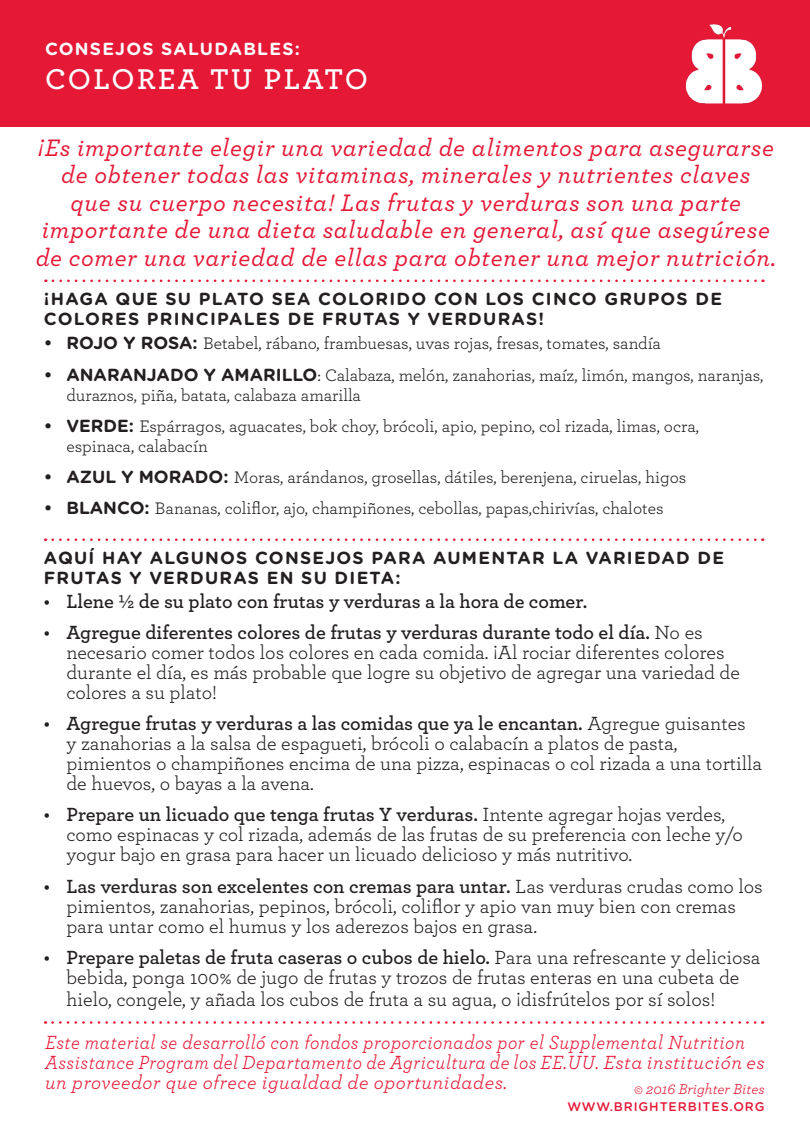
<style>
.page{position:relative;width:810px;height:1125px;background:#fff}
.page>*{position:absolute;margin:0;border:0;box-sizing:border-box;transform-origin:0 0}
.t1{font:600 30px "Archer";letter-spacing:.075em;color:#fff}
.t2{font:italic 500 25px/27.5px "Archer";letter-spacing:.03em;color:#e51836;text-align:center}
.t3{font:20px/20px "Archer";color:#231f20}
.t4{font:italic 20px/20px "Archer";letter-spacing:.03em;color:#e51836;scale:.93 1}
.t5{font:600 20px "Archer";color:#231f20}
.t6{font:17.5px/20px "Archer";color:#231f20}
.t7{font:700 17.5px/20px "Gotham Rounded";letter-spacing:.07em;color:#231f20}
.t8{font:700 17.5px "Gotham Rounded";letter-spacing:.07em;color:#fff}
.t9{font:italic 15px "Archer";color:#e51836}
.t10{font:500 12.5px "Gotham Rounded";letter-spacing:.07em;color:#e51836}
.s1{font-family:"Gotham Rounded";font-weight:700}
.s2{font-weight:600}
</style>
<div class="page">
<div style="left:0;top:0;width:810px;height:126px;background:#e51836"></div>
<svg style="left:53px;top:1021px;width:710px;height:3px"></svg>
<svg style="left:53px;top:538px;width:710px;height:3px"></svg>
<svg style="left:53px;top:280px;width:711px;height:2px"></svg>
<img style="left:685px;top:24px;width:77px;height:80px">
<p class="t8" style="left:45px;top:36px;width:256px">CONSEJOS SALUDABLES:</p>
<p class="t1" style="left:45px;top:57px;width:325px">COLOREA TU PLATO</p>
<p class="t2" style="left:36px;top:132px;width:742px">¡Es importante elegir una variedad de alimentos para asegurarse de obtener todas las vitaminas, minerales y nutrientes claves<br>que su cuerpo necesita! Las frutas y verduras son una parte importante de una dieta saludable en general, así que asegúrese de comer una variedad de ellas para obtener una mejor nutrición.</p>
<p class="t7" style="left:44px;top:288px;width:680px">¡HAGA QUE SU PLATO SEA COLORIDO CON LOS CINCO GRUPOS DE<br>COLORES PRINCIPALES DE FRUTAS Y VERDURAS!</p>
<p class="t6" style="left:44px;top:333px;width:619px"><span class="s1">• ROJO Y ROSA:</span> Betabel, rábano, frambuesas, uvas rojas, fresas, tomates, sandía</p>
<p class="t6" style="left:66px;top:364px;width:699px;text-indent:-22px"><span class="s1">• ANARANJADO Y AMARILLO</span>: Calabaza, melón, zanahorias, maíz, limón, mangos, naranjas, duraznos, piña, batata, calabaza amarilla</p>
<p class="t6" style="left:66px;top:415px;width:634px;text-indent:-22px"><span class="s1">• VERDE:</span> Espárragos, aguacates, bok choy, brócoli, apio, pepino, col rizada, limas, ocra, espinaca, calabacín</p>
<p class="t6" style="left:44px;top:466px;width:644px"><span class="s1">• AZUL Y MORADO:</span> Moras, arándanos, grosellas, dátiles, berenjena, ciruelas, higos</p>
<p class="t6" style="left:44px;top:498px;width:621px"><span class="s1">• BLANCO:</span> Bananas, coliflor, ajo, champiñones, cebollas, papas,chirivías, chalotes</p>
<p class="t7" style="left:44px;top:547px;width:682px">AQUÍ HAY ALGUNOS CONSEJOS PARA AUMENTAR LA VARIEDAD DE<br>FRUTAS Y VERDURAS EN SU DIETA:</p>
<p class="t5" style="left:44px;top:586px;width:545px">• Llene ½ de su plato con frutas y verduras a la hora de comer.</p>
<p class="t3" style="left:66px;top:621px;width:675px;text-indent:-22px"><span class="s2">• Agregue diferentes colores de frutas y verduras durante todo el día.</span> No es necesario comer todos los colores en cada comida. ¡Al rociar diferentes colores durante el día, es más probable que logre su objetivo de agregar una variedad de colores a su plato!</p>
<p class="t3" style="left:66px;top:712px;width:697px;text-indent:-22px"><span class="s2">• Agregue frutas y verduras a las comidas que ya le encantan.</span> Agregue guisantes<br>y zanahorias a la salsa de espagueti, brócoli o calabacín a platos de pasta, pimientos o champiñones encima de una pizza, espinacas o col rizada a una tortilla de huevos, o bayas a la avena.</p>
<p class="t3" style="left:66px;top:804px;width:678px;text-indent:-22px"><span class="s2">• Prepare un licuado que tenga frutas Y verduras.</span> Intente agregar hojas verdes, como espinacas y col rizada, además de las frutas de su preferencia con leche y/o yogur bajo en grasa para hacer un licuado delicioso y más nutritivo.</p>
<p class="t3" style="left:66px;top:875px;width:698px;text-indent:-22px"><span class="s2">• Las verduras son excelentes con cremas para untar.</span> Las verduras crudas como los pimientos, zanahorias, pepinos, brócoli, coliflor y apio van muy bien con cremas para untar como el humus y los aderezos bajos en grasa.</p>
<p class="t3" style="left:44px;top:946px;width:718px;text-align:center"><span class="s2">• Prepare paletas de fruta caseras o cubos de hielo.</span> Para una refrescante y deliciosa bebida, ponga 100% de jugo de frutas y trozos de frutas enteras en una cubeta de</p>
<p class="t3" style="left:66px;top:989px;width:650px">hielo, congele, y añada los cubos de fruta a su agua, o ¡disfrútelos por sí solos!</p>
<p class="t4" style="left:45px;top:1031px;width:775px">Este material se desarrolló con fondos proporcionados por el Supplemental Nutrition<br>Assistance Program del Departamento de Agricultura de los EE.UU. Esta institución es un proveedor que ofrece igualdad de oportunidades.</p>
<p class="t9" style="left:634px;top:1078px;width:132px">© 2016 Brighter Bites</p>
<p class="t10" style="left:567px;top:1098px;width:199px">WWW.BRIGHTERBITES.ORG</p>
</div>
